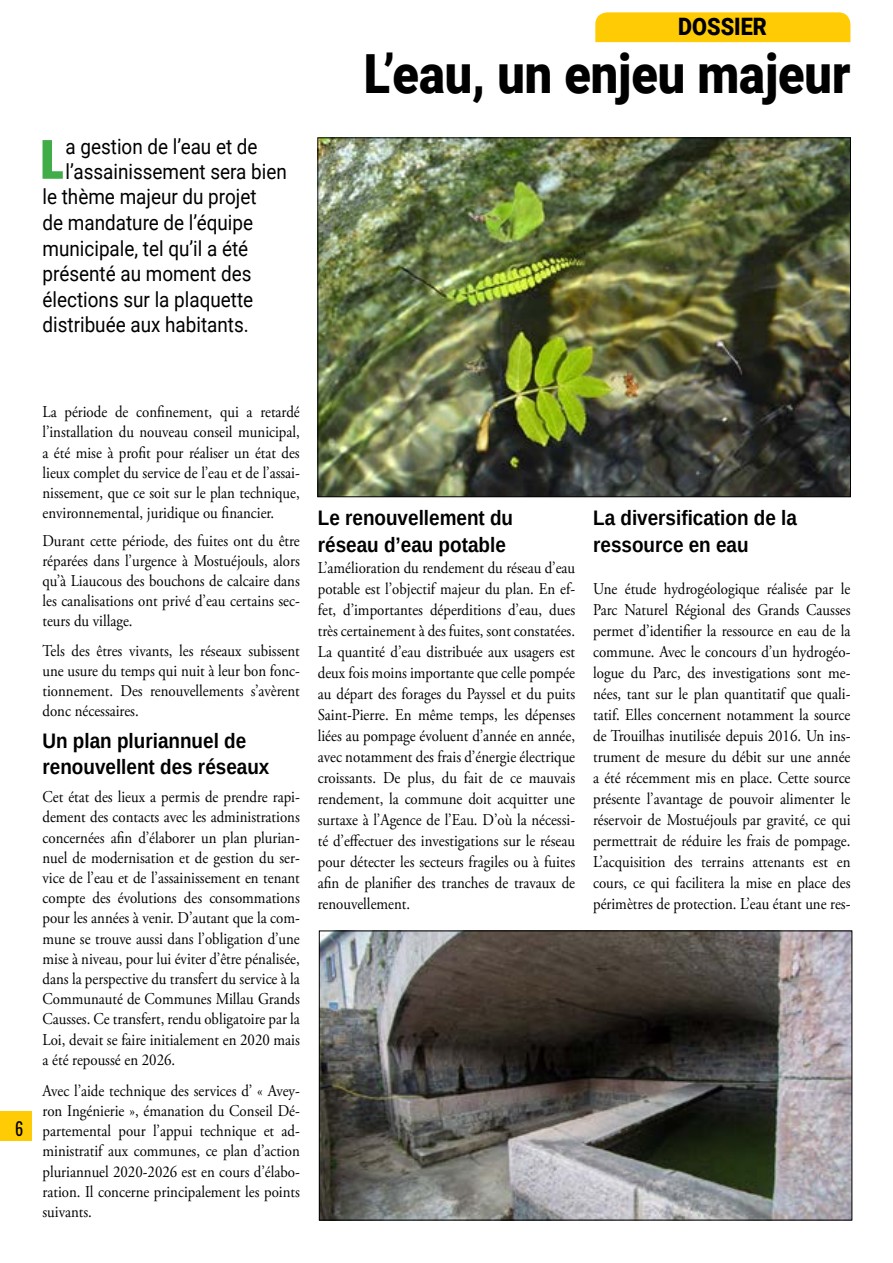
<style>
.page{position:relative;width:893px;height:1263px;background:#fff}
.page>*{position:absolute;margin:0;border:0;box-sizing:border-box;transform-origin:0 0}
.t1{font:700 60.3px "Teko";color:#41ad49;scale:.9 1}
.t2{font:900 54px "Roboto";color:#000;scale:.9 1}
.t3{font:900 24px "Roboto";color:#000;scale:.9 1}
.t4{font:21px "Roboto";color:#000;scale:.9 1}
.t5{font:700 21px/26.4px "Liberation Sans";color:#000;scale:.9 1}
.t6{font:18px "Oswald";color:#000;scale:.9 1}
.t7{font:16.5px/20.2px "Adobe Garamond Pro";color:#000;text-align:justify;scale:.9 1}
</style>
<div class="page">
<div style="left:0;top:1110px;width:32px;height:30px;background:#ffcb05"></div>
<div style="left:595px;top:12px;width:255px;height:30px;background:#ffcb05"></div>
<img style="left:319px;top:139px;width:530px;height:356px">
<img style="left:321px;top:932px;width:529px;height:286px">
<div style="left:319px;top:930px;width:533px;height:290px;border:1px solid #000"></div>
<h1 class="t1" style="left:40px;top:121px;width:26px">L</h1>
<p class="t4" style="left:66px;top:131px;width:215px">a gestion de l’eau et de</p>
<p class="t4" style="left:66px;top:157px;width:247px">l’assainissement sera bien</p>
<p class="t4" style="left:43px;top:182px;width:239px">le thème majeur du projet</p>
<p class="t4" style="left:43px;top:208px;width:236px">de mandature de l’équipe</p>
<p class="t4" style="left:43px;top:233px;width:230px">municipale, tel qu’il a été</p>
<p class="t4" style="left:43px;top:259px;width:234px">présenté au moment des</p>
<p class="t4" style="left:43px;top:285px;width:236px">élections sur la plaquette</p>
<p class="t4" style="left:43px;top:310px;width:231px">distribuée aux habitants.</p>
<h3 class="t3" style="left:678px;top:9px;width:100px">DOSSIER</h3>
<h2 class="t2" style="left:364px;top:36px;width:542px">L’eau, un enjeu majeur</h2>
<p class="t6" style="left:15px;top:1113px;width:11px">6</p>
<p class="t7" style="left:43px;top:402px;width:287px">La période de confinement, qui a retardé l’installation du nouveau conseil municipal, a été mise à profit pour réaliser un état des lieux complet du service de l’eau et de l’assai&shy;nissement, que ce soit sur le plan technique, environnemental, juridique ou financier.</p>
<p class="t7" style="left:43px;top:531px;width:287px">Durant cette période, des fuites ont du être réparées dans l’urgence à Mostuéjouls, alors qu’à Liaucous des bouchons de calcaire dans les canalisations ont privé d’eau certains sec&shy;teurs du village.</p>
<p class="t7" style="left:43px;top:641px;width:287px">Tels des êtres vivants, les réseaux subissent une usure du temps qui nuit à leur bon fonc&shy;tionnement. Des renouvellements s’avèrent donc nécessaires.</p>
<p class="t5" style="left:43px;top:728px;width:254px;line-height:25.7px">Un plan pluriannuel de renouvellent des réseaux</p>
<p class="t7" style="left:43px;top:787px;width:287px">Cet état des lieux a permis de prendre rapi&shy;dement des contacts avec les administrations concernées afin d’élaborer un plan plurian&shy;nuel de modernisation et de gestion du ser&shy;vice de l’eau et de l’assainissement en tenant compte des évolutions des consommations pour les années à venir. D’autant que la com&shy;mune se trouve aussi dans l’obligation d’une mise à niveau, pour lui éviter d’être pénalisée, dans la perspective du transfert du service à la Communauté de Communes Millau Grands Causses. Ce transfert, rendu obligatoire par la Loi, devait se faire initialement en 2020 mais a été repoussé en 2026.</p>
<p class="t7" style="left:43px;top:1081px;width:287px">Avec l’aide technique des services d’ « Avey&shy;ron Ingénierie », émanation du Conseil Dé&shy;partemental pour l’appui technique et ad&shy;ministratif aux communes, ce plan d’action pluriannuel 2020-2026 est en cours d’élabo&shy;ration. Il concerne principalement les points suivants.</p>
<p class="t5" style="left:318px;top:505px;width:219px">Le renouvellement du réseau d’eau potable</p>
<p class="t7" style="left:318px;top:557px;width:287px;line-height:21px">L’amélioration du rendement du réseau d’eau potable est l’objectif majeur du plan. En ef&shy;fet, d’importantes déperditions d’eau, dues très certainement à des fuites, sont constatées.<br>La quantité d’eau distribuée aux usagers est deux fois moins importante que celle pompée au départ des forages du Payssel et du puits Saint-Pierre. En même temps, les dépenses liées au pompage évoluent d’année en année, avec notamment des frais d’énergie électrique croissants. De plus, du fait de ce mauvais rendement, la commune doit acquitter une surtaxe à l’Agence de l’Eau. D’où la nécessi&shy;té d’effectuer des investigations sur le réseau pour détecter les secteurs fragiles ou à fuites afin de planifier des tranches de travaux de renouvellement.</p>
<p class="t5" style="left:593px;top:505px;width:228px">La diversification de la ressource en eau</p>
<p class="t7" style="left:593px;top:579px;width:287px;line-height:21px">Une étude hydrogéologique réalisée par le Parc Naturel Régional des Grands Causses permet d’identifier la ressource en eau de la commune. Avec le concours d’un hydrogéo&shy;logue du Parc, des investigations sont me&shy;nées, tant sur le plan quantitatif que quali&shy;tatif. Elles concernent notamment la source de Trouilhas inutilisée depuis 2016. Un ins&shy;trument de mesure du débit sur une année a été récemment mis en place. Cette source présente l’avantage de pouvoir alimenter le réservoir de Mostuéjouls par gravité, ce qui permettrait de réduire les frais de pompage.<br>L’acquisition des terrains attenants est en cours, ce qui facilitera la mise en place des périmètres de protection. L’eau étant une res-</p>
</div>
